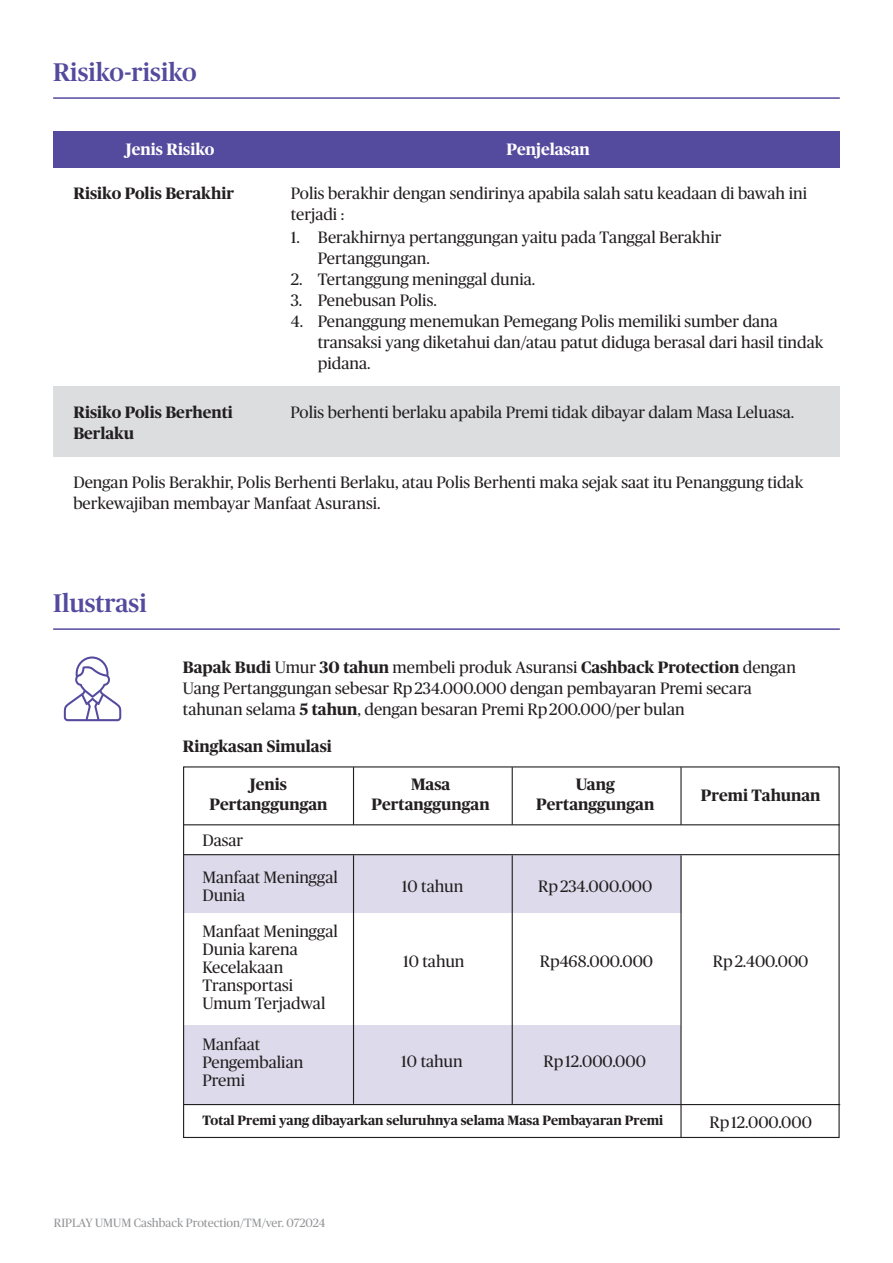
<style>
.page{position:relative;width:893px;height:1263px;background:#fff}
.page>*{position:absolute;margin:0;border:0;box-sizing:border-box;transform-origin:0 0}
.t1{font:500 25.5px "Chubb Publico";color:#544a9e}
.t2{font:16.5px/21px "Chubb Publico";color:#231f20}
.t3{font:700 16.5px/19.5px "Chubb Publico";color:#231f20;text-align:center}
.t4{font:700 16.5px "Chubb Publico";color:#fff}
.t5{font:700 13.5px "Chubb Publico";color:#231f20}
.t6{font:12px "Chubb Publico";color:#939598}
.s1{font-weight:700}
</style>
<div class="page">
<hr style="left:53px;top:97px;width:787px;height:2px;background:#544a9e">
<div style="left:53px;top:131px;width:786px;height:37px;background:#544a9e"></div>
<div style="left:53px;top:386px;width:786px;height:70px;background:#dcdddf"></div>
<hr style="left:53px;top:628px;width:787px;height:2px;background:#544a9e">
<svg style="left:64px;top:656px;width:57px;height:65px"></svg>
<div style="left:184px;top:855px;width:498px;height:57px;background:#dddbeb"></div>
<div style="left:183px;top:1025px;width:498px;height:79px;background:#dddbeb"></div>
<hr style="left:183px;top:824px;width:657px;height:1px;background:#231f20">
<hr style="left:183px;top:854px;width:657px;height:1px;background:#231f20">
<hr style="left:184px;top:1104px;width:656px;height:1px;background:#231f20">
<hr style="left:353px;top:855px;width:1px;height:249px;background:#231f20">
<hr style="left:512px;top:855px;width:1px;height:249px;background:#231f20">
<hr style="left:680px;top:855px;width:2px;height:283px;background:#231f20">
<hr style="left:353px;top:767px;width:1px;height:58px;background:#231f20">
<hr style="left:512px;top:767px;width:1px;height:58px;background:#231f20">
<hr style="left:680px;top:767px;width:2px;height:58px;background:#231f20">
<p class="t1" style="left:53px;top:54px;width:145px">Risiko-risiko</p>
<p class="t4" style="left:126px;top:137px;width:90px">Jenis Risiko</p>
<p class="t4" style="left:506px;top:137px;width:85px">Penjelasan</p>
<p class="t3" style="left:73px;top:183px;width:162px">Risiko Polis Berakhir</p>
<p class="t2" style="left:291px;top:182px;width:518px">Polis berakhir dengan sendirinya apabila salah satu keadaan di bawah ini terjadi :</p>
<p class="t2" style="left:318px;top:225px;width:405px;text-indent:-27px">1. Berakhirnya pertanggungan yaitu pada Tanggal Berakhir<br>Pertanggungan.</p>
<p class="t2" style="left:291px;top:267px;width:246px">2. Tertanggung meninggal dunia.</p>
<p class="t2" style="left:291px;top:288px;width:147px">3. Penebusan Polis.</p>
<p class="t2" style="left:318px;top:309px;width:507px;text-indent:-27px">4. Penanggung menemukan Pemegang Polis memiliki sumber dana transaksi yang diketahui dan/atau patut diduga berasal dari hasil tindak pidana.</p>
<p class="t3" style="left:73px;top:402px;width:161px">Risiko Polis Berhenti</p>
<p class="t2" style="left:291px;top:401px;width:505px">Polis berhenti berlaku apabila Premi tidak dibayar dalam Masa Leluasa.</p>
<p class="t3" style="left:73px;top:423px;width:62px">Berlaku</p>
<p class="t2" style="left:73px;top:470px;width:731px">Dengan Polis Berakhir, Polis Berhenti Berlaku, atau Polis Berhenti maka sejak saat itu Penanggung tidak berkewajiban membayar Manfaat Asuransi.</p>
<p class="t1" style="left:53px;top:585px;width:95px">Ilustrasi</p>
<p class="t2" style="left:183px;top:656px;width:615px"><span class="s1">Bapak Budi</span> Umur <span class="s1">30 tahun</span> membeli produk Asuransi <span class="s1">Cashback Protection</span> dengan<br>Uang Pertanggungan sebesar Rp 234.000.000 dengan pembayaran Premi secara tahunan selama <span class="s1">5 tahun</span>, dengan besaran Premi Rp 200.000/per bulan</p>
<p class="t3" style="left:183px;top:736px;width:151px">Ringkasan Simulasi</p>
<p class="t3" style="left:209px;top:774px;width:120px">Jenis<br>Pertanggungan</p>
<p class="t3" style="left:411px;top:774px;width:41px">Masa</p>
<p class="t3" style="left:372px;top:793px;width:120px">Pertanggungan</p>
<p class="t3" style="left:576px;top:774px;width:41px">Uang</p>
<p class="t3" style="left:536px;top:793px;width:120px">Pertanggungan</p>
<p class="t3" style="left:701px;top:784px;width:121px">Premi Tahunan</p>
<p class="t2" style="left:202px;top:829px;width:42px">Dasar</p>
<p class="t2" style="left:202px;top:867px;width:137px;line-height:18px">Manfaat Meninggal<br>Dunia</p>
<p class="t2" style="left:202px;top:921px;width:137px;line-height:18px">Manfaat Meninggal<br>Dunia karena<br>Kecelakaan<br>Transportasi<br>Umum Terjadwal</p>
<p class="t2" style="left:202px;top:1034px;width:102px;line-height:18px">Manfaat<br>Pengembalian<br>Premi</p>
<p class="t2" style="left:402px;top:875px;width:63px">10 tahun</p>
<p class="t2" style="left:403px;top:950px;width:63px">10 tahun</p>
<p class="t2" style="left:401px;top:1049px;width:63px">10 tahun</p>
<p class="t2" style="left:538px;top:875px;width:116px">Rp 234.000.000</p>
<p class="t2" style="left:540px;top:950px;width:115px">Rp468.000.000</p>
<p class="t2" style="left:713px;top:950px;width:97px">Rp 2.400.000</p>
<p class="t2" style="left:544px;top:1049px;width:104px">Rp 12.000.000</p>
<p class="t5" style="left:202px;top:1111px;width:462px">Total Premi yang dibayarkan seluruhnya selama Masa Pembayaran Premi</p>
<p class="t2" style="left:710px;top:1110px;width:104px">Rp 12.000.000</p>
<p class="t6" style="left:54px;top:1214px;width:273px">RIPLAY UMUM Cashback Protection/TM/ver. 072024</p>
</div>
